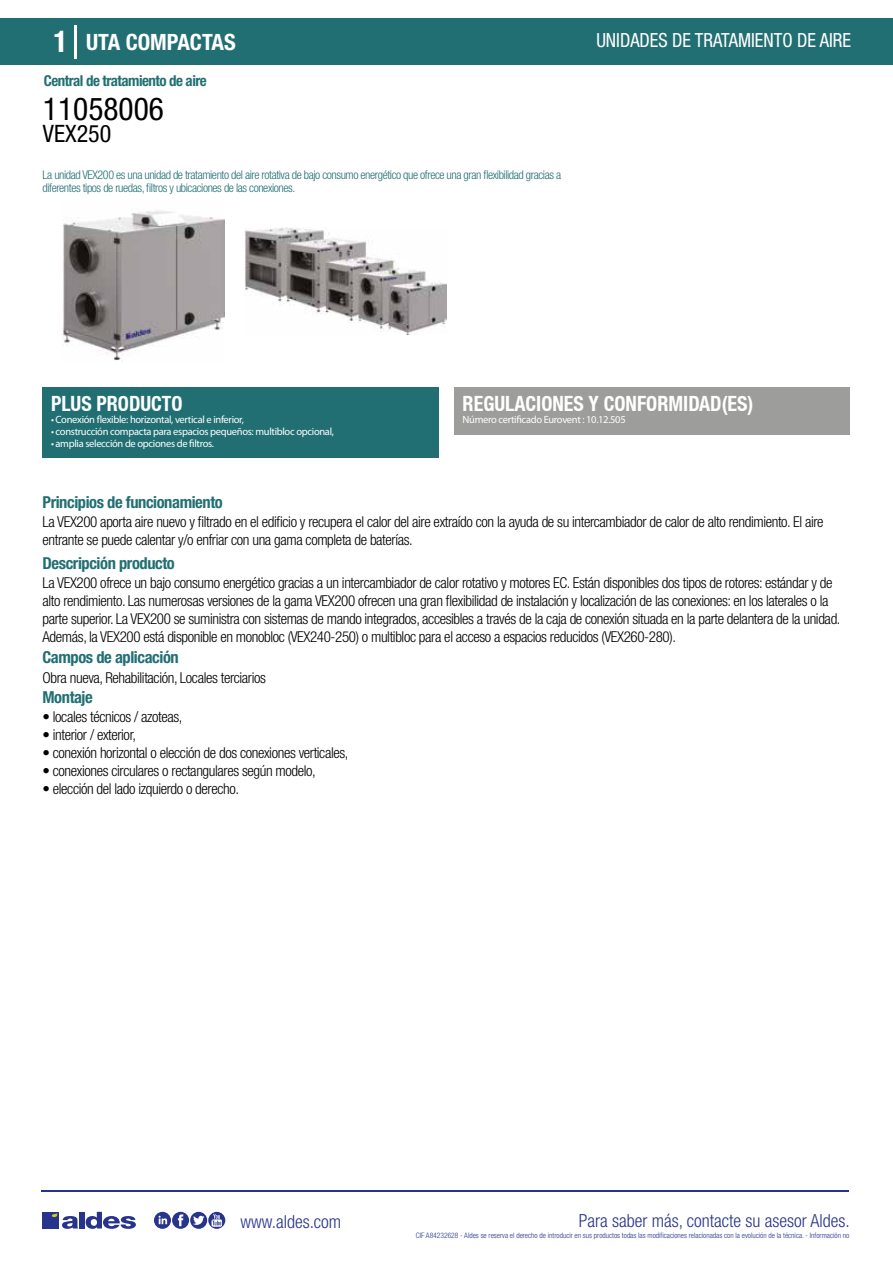
<style>
.page{position:relative;width:893px;height:1263px;background:#fff}
.page>*{position:absolute;margin:0;border:0;box-sizing:border-box;transform-origin:0 0}
.t1{font:condensed 31.5px "Helvetica Neue LT Std";color:#000}
.t2{font:condensed 24px "Helvetica Neue LT Std";color:#000}
.t3{font:700 condensed 22.5px "Helvetica Neue LT Std";color:#fff}
.t4{font:700 condensed 21px "Helvetica Neue";color:#fff;scale:.95 1}
.t5{font:condensed 19.5px "Helvetica Neue LT Std";color:#fff;scale:.95 1}
.t6{font:300 condensed 18px "Helvetica Neue";color:#28348b}
.t7{font:700 condensed 16.5px "Helvetica Neue LT Std";letter-spacing:-.025em;color:#226f73}
.t8{font:300 condensed 15px/18px "Helvetica Neue LT Std";letter-spacing:-.025em;color:#000}
.t9{font:700 condensed 15px "Helvetica Neue LT Std";letter-spacing:-.035em;color:#226f73}
.t10{font:300 condensed 12px/13.5px "Helvetica Neue LT Std";letter-spacing:-.035em;color:#226f73}
.t11{font:10.5px "Myriad Pro";letter-spacing:-.03em;color:#fff}
.t12{font:300 condensed 7.5px "Helvetica Neue";color:#28348b}
.s1{font-size:30px}
</style>
<div class="page">
<div style="left:0;top:18px;width:893px;height:46px;background:#226f73"></div>
<div style="left:454px;top:387px;width:396px;height:48px;background:#9d9d9c"></div>
<div style="left:43px;top:387px;width:396px;height:70px;background:#226f73"></div>
<hr style="left:74px;top:25px;width:2px;height:33px;background:#fff">
<img style="left:63px;top:211px;width:161px;height:151px">
<img style="left:244px;top:228px;width:202px;height:106px">
<hr style="left:41px;top:1190px;width:808px;height:1px;background:#28348b">
<svg style="left:154px;top:1212px;width:71px;height:17px"></svg>
<div style="left:42px;top:1212px;width:17px;height:16px;background:#28348b"></div>
<div style="left:79px;top:1212px;width:5px;height:16px;background:#28348b"></div>
<svg style="left:86px;top:1212px;width:50px;height:17px"></svg>
<svg style="left:52px;top:1213px;width:26px;height:16px"></svg>
<h3 class="t3" style="left:54px;top:28px;width:184px"><span class="s1">1</span> UTA COMPACTAS</h3>
<h3 class="t5" style="left:596px;top:29px;width:270px">UNIDADES DE TRATAMIENTO DE AIRE</h3>
<p class="t9" style="left:44px;top:71px;width:164px">Central de tratamiento de aire</p>
<h1 class="t1" style="left:43px;top:91px;width:122px">11058006</h1>
<h2 class="t2" style="left:43px;top:120px;width:70px">VEX250</h2>
<p class="t10" style="left:43px;top:167px;width:520px">La unidad VEX200 es una unidad de tratamiento del aire rotativa de bajo consumo energético que ofrece una gran flexibilidad gracias a diferentes tipos de ruedas, filtros y ubicaciones de las conexiones.</p>
<h3 class="t4" style="left:51px;top:391px;width:140px">PLUS PRODUCTO</h3>
<p class="t11" style="left:51px;top:413px;width:195px">• Conexión flexible: horizontal, vertical e inferior,</p>
<p class="t11" style="left:51px;top:425px;width:284px">• construcción compacta para espacios pequeños: multibloc opcional,</p>
<p class="t11" style="left:51px;top:437px;width:165px">• amplia selección de opciones de filtros.</p>
<p class="t7" style="left:43px;top:492px;width:182px">Principios de funcionamiento</p>
<h3 class="t4" style="left:463px;top:391px;width:308px">REGULACIONES Y CONFORMIDAD(ES)</h3>
<p class="t11" style="left:463px;top:413px;width:165px">Número certificado Eurovent : 10.12.505</p>
<p class="t8" style="left:43px;top:513px;width:783px">La VEX200 aporta aire nuevo y filtrado en el edificio y recupera el calor del aire extraído con la ayuda de su intercambiador de calor de alto rendimiento. El aire entrante se puede calentar y/o enfriar con una gama completa de baterías.</p>
<p class="t8" style="left:43px;top:573px;width:799px">La VEX200 ofrece un bajo consumo energético gracias a un intercambiador de calor rotativo y motores EC. Están disponibles dos tipos de rotores: estándar y de alto rendimiento. Las numerosas versiones de la gama VEX200 ofrecen una gran flexibilidad de instalación y localización de las conexiones: en los laterales o la parte superior. La VEX200 se suministra con sistemas de mando integrados, accesibles a través de la caja de conexión situada en la parte delantera de la unidad.<br>Además, la VEX200 está disponible en monobloc (VEX240-250) o multibloc para el acceso a espacios reducidos (VEX260-280).</p>
<p class="t8" style="left:43px;top:668px;width:225px">Obra nueva, Rehabilitación, Locales terciarios</p>
<p class="t8" style="left:43px;top:708px;width:141px">• locales técnicos / azoteas,</p>
<p class="t8" style="left:43px;top:726px;width:95px">• interior / exterior,</p>
<p class="t8" style="left:43px;top:744px;width:307px">• conexión horizontal o elección de dos conexiones verticales,</p>
<p class="t8" style="left:43px;top:762px;width:275px">• conexiones circulares o rectangulares según modelo,</p>
<p class="t8" style="left:43px;top:780px;width:198px">• elección del lado izquierdo o derecho.</p>
<p class="t7" style="left:43px;top:553px;width:134px">Descripción producto</p>
<p class="t7" style="left:43px;top:647px;width:138px">Campos de aplicación</p>
<p class="t7" style="left:43px;top:687px;width:52px">Montaje</p>
<p class="t6" style="left:240px;top:1211px;width:102px">www.aldes.com</p>
<p class="t6" style="left:579px;top:1211px;width:272px">Para saber más, contacte su asesor Aldes.</p>
<p class="t12" style="left:416px;top:1230px;width:435px">CIF A84232628 - Aldes se reserva el derecho de introducir en sus productos todas las modificaciones relacionadas con la evolución de la técnica. - Información no</p>
</div>
